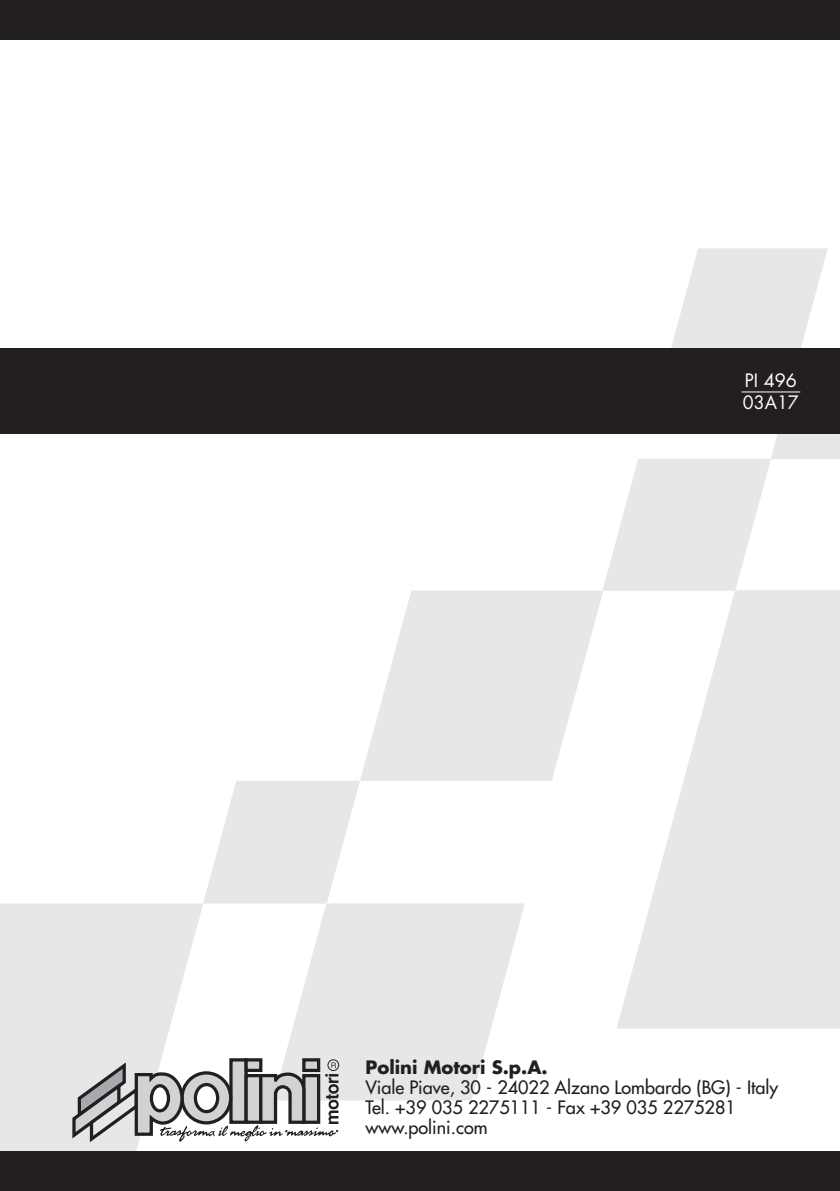
<style>
.page{position:relative;width:840px;height:1191px;background:#fff}
.page>*{position:absolute;margin:0;border:0;box-sizing:border-box;transform-origin:0 0}
.t1{font:18px/20px "Futura LT";color:#231f20}
.t2{font:700 18px "Futura LT";color:#231f20}
.t3{font:18px "Futura LT";color:#fff}
</style>
<div class="page">
<svg style="left:0;top:903px;width:203px;height:248px;background:#e8e9eb"></svg>
<svg style="left:203px;top:781px;width:157px;height:122px"></svg>
<svg style="left:273px;top:903px;width:251px;height:197px;fill:#e6e7e9"></svg>
<svg style="left:360px;top:590px;width:243px;height:191px;fill:#e6e7e9"></svg>
<svg style="left:616px;top:590px;width:223px;height:438px;fill:#e6e7e9"></svg>
<svg style="left:602px;top:248px;width:237px;height:342px"></svg>
<div style="left:0;top:349px;width:839px;height:85px;background:#231f20"></div>
<div style="left:229px;top:1058px;width:18px;height:65px;border:3px solid #231f20"></div>
<div style="left:244px;top:1058px;width:18px;height:14px;border:3px solid #231f20"></div>
<div style="left:302px;top:1058px;width:18px;height:14px;border:3px solid #231f20"></div>
<div style="left:327px;top:1059px;width:12px;height:12px;border:1px solid #231f20;border-radius:50%"></div>
<svg style="left:72px;top:1059px;width:266px;height:83px"></svg>
<hr style="left:741px;top:391px;width:58px;height:1px;background:#fff">
<div style="left:0;top:0;width:839px;height:40px;background:#231f20"></div>
<div style="left:0;top:1151px;width:839px;height:40px;background:#231f20"></div>
<p class="t3" style="left:744px;top:369px;width:54px">PI 496</p>
<p class="t3" style="left:742px;top:391px;width:57px">03A17</p>
<p class="t2" style="left:365px;top:1054px;width:183px">Polini Motori S.p.A.</p>
<p class="t1" style="left:365px;top:1076px;width:414px">Viale Piave, 30 - 24022 Alzano Lombardo (BG) - Italy<br>Tel. +39 035 2275111 - Fax +39 035 2275281</p>
<p class="t1" style="left:365px;top:1116px;width:123px">www.polini.com</p>
</div>
